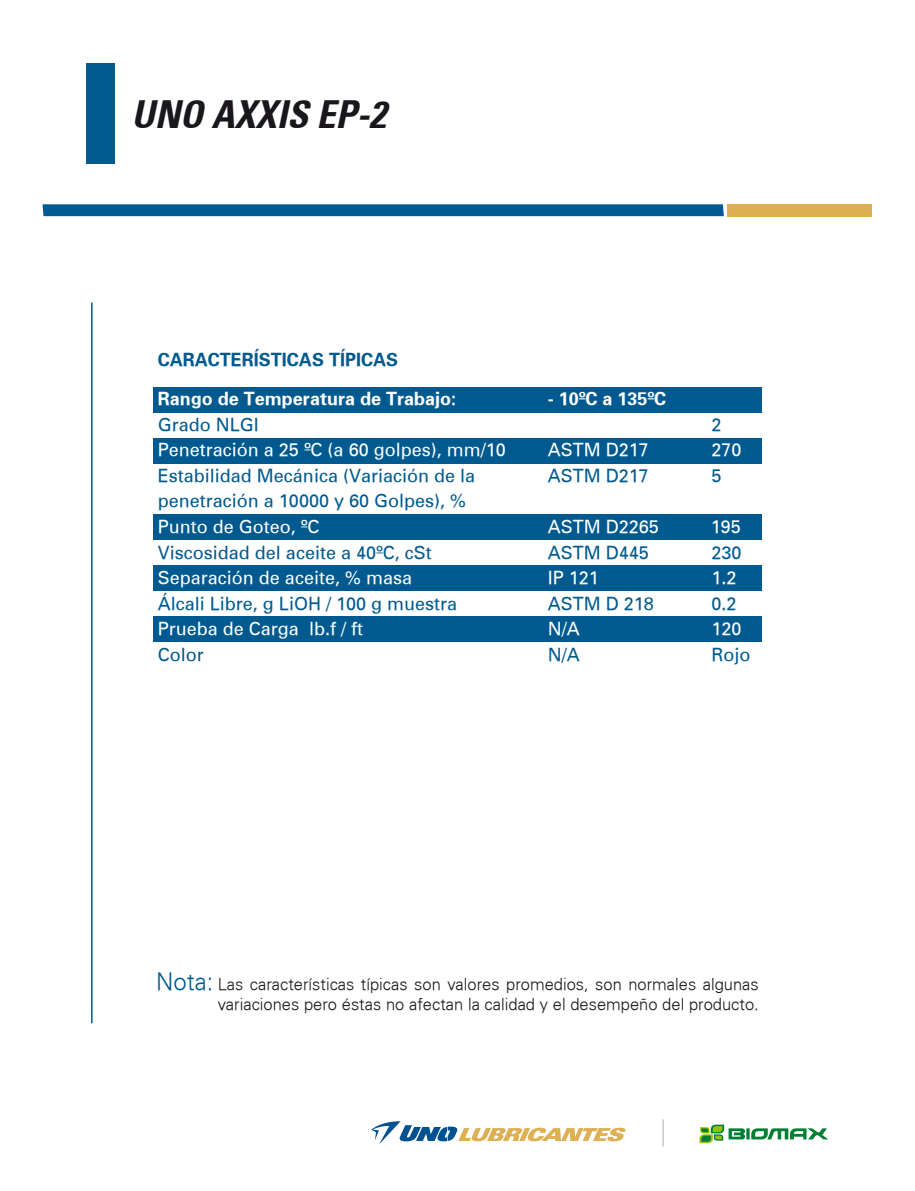
<style>
.page{position:relative;width:915px;height:1191px;background:#fff}
.page>*{position:absolute;margin:0;border:0;box-sizing:border-box;transform-origin:0 0}
.t1{font:italic 700 condensed 37.8px "Univers";color:#1a171c}
.t2{font:18px "Univers";color:#005a8f}
.t3{font:18px "Univers";color:#fff}
.t4{font:700 18px "Univers";color:#fff}
.t5{font:700 18px "Univers";color:#005a8f}
.t6{font:300 16.5px/19.8px "Univers";color:#1a171c;text-align:right}
.s1{font-size:24px;color:#005a8f}
</style>
<div class="page">
<svg style="left:43px;top:204px;width:680px;height:12px;background:#075e92"></svg>
<div style="left:727px;top:204px;width:145px;height:13px;background:#ddb053"></div>
<svg style="left:662px;top:1119px;width:1px;height:27px"></svg>
<svg style="left:371px;top:1121px;width:254px;height:23px"></svg>
<svg style="left:699px;top:1124px;width:129px;height:19px"></svg>
<div style="left:86px;top:63px;width:29px;height:100px;background:#005a8f"></div>
<hr style="left:91px;top:302px;width:1px;height:721px;background:#005a8f">
<div style="left:153px;top:387px;width:609px;height:25px;background:#005a8f"></div>
<div style="left:153px;top:438px;width:609px;height:25px;background:#005a8f"></div>
<div style="left:153px;top:616px;width:609px;height:25px;background:#005a8f"></div>
<div style="left:153px;top:514px;width:609px;height:26px;background:#005a8f"></div>
<div style="left:153px;top:565px;width:609px;height:26px;background:#005a8f"></div>
<h1 class="t1" style="left:132px;top:91px;width:256px">UNO AXXIS EP-2</h1>
<p class="t5" style="left:158px;top:348px;width:242px">CARACTERÍSTICAS TÍPICAS</p>
<p class="t4" style="left:158px;top:387px;width:300px">Rango de Temperatura de Trabajo:</p>
<p class="t4" style="left:547px;top:387px;width:120px">- 10ºC a 135ºC</p>
<p class="t2" style="left:158px;top:413px;width:103px">Grado NLGI</p>
<p class="t2" style="left:711px;top:413px;width:12px">2</p>
<p class="t3" style="left:158px;top:439px;width:349px">Penetración a 25 ºC (a 60 golpes), mm/10</p>
<p class="t3" style="left:547px;top:439px;width:103px">ASTM D217</p>
<p class="t3" style="left:711px;top:439px;width:32px">270</p>
<p class="t2" style="left:158px;top:464px;width:319px">Estabilidad Mecánica (Variación de la</p>
<p class="t2" style="left:547px;top:464px;width:103px">ASTM D217</p>
<p class="t2" style="left:711px;top:464px;width:12px">5</p>
<p class="t2" style="left:158px;top:490px;width:310px">penetración a 10000 y 60 Golpes), %</p>
<p class="t3" style="left:158px;top:515px;width:163px">Punto de Goteo, ºC</p>
<p class="t3" style="left:547px;top:515px;width:113px">ASTM D2265</p>
<p class="t3" style="left:710px;top:515px;width:32px">195</p>
<p class="t2" style="left:158px;top:541px;width:275px">Viscosidad del aceite a 40ºC, cSt</p>
<p class="t2" style="left:547px;top:541px;width:103px">ASTM D445</p>
<p class="t2" style="left:711px;top:541px;width:32px">230</p>
<p class="t3" style="left:158px;top:566px;width:256px">Separación de aceite, % masa</p>
<p class="t3" style="left:547px;top:566px;width:53px">IP 121</p>
<p class="t3" style="left:711px;top:566px;width:27px">1.2</p>
<p class="t2" style="left:158px;top:592px;width:301px">Álcali Libre, g LiOH / 100 g muestra</p>
<p class="t2" style="left:547px;top:592px;width:108px">ASTM D 218</p>
<p class="t2" style="left:711px;top:592px;width:27px">0.2</p>
<p class="t3" style="left:158px;top:617px;width:207px">Prueba de Carga lb.f / ft</p>
<p class="t3" style="left:547px;top:617px;width:34px">N/A</p>
<p class="t3" style="left:711px;top:617px;width:32px">120</p>
<p class="t2" style="left:158px;top:643px;width:48px">Color</p>
<p class="t2" style="left:547px;top:643px;width:34px">N/A</p>
<p class="t2" style="left:711px;top:643px;width:41px">Rojo</p>
<p class="t6" style="left:156px;top:973px;width:604px"><span class="s1">Nota:</span> Las características típicas son valores promedios, son normales algunas variaciones pero éstas no afectan la calidad y el desempeño del producto.</p>
</div>
